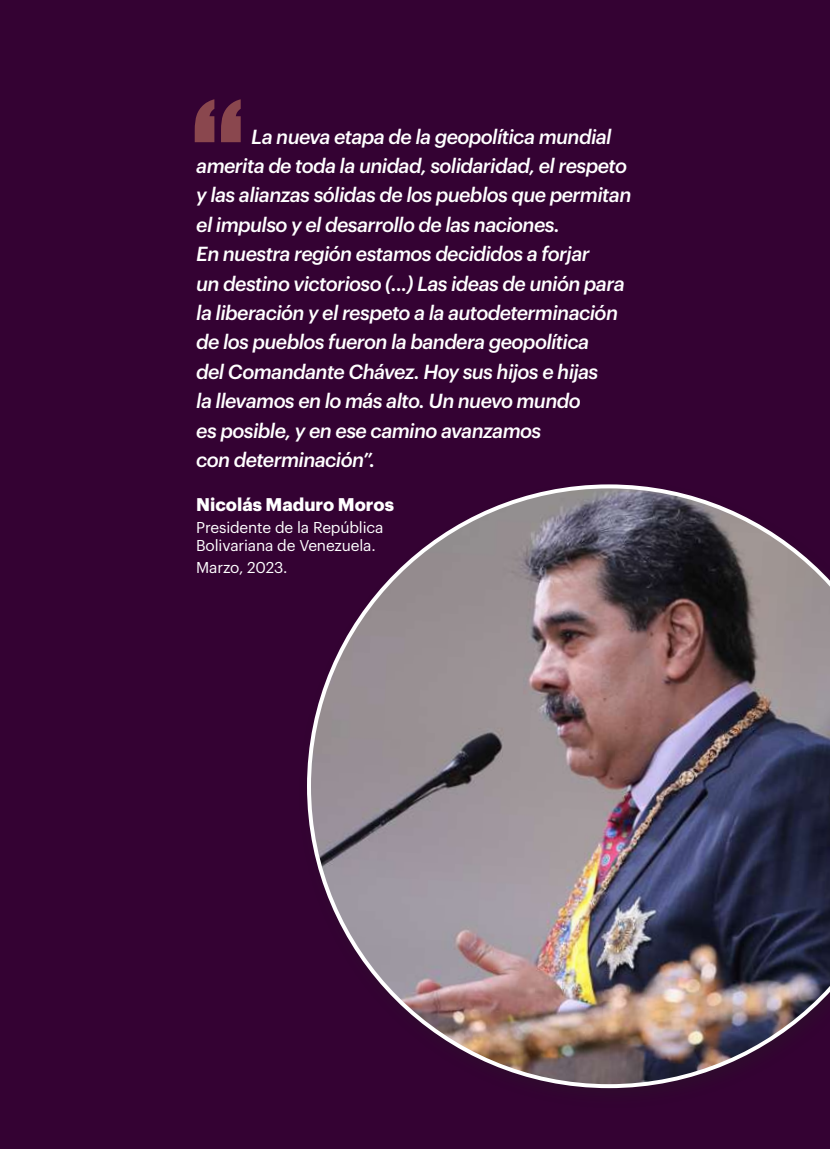
<style>
.page{position:relative;width:830px;height:1149px;background:#fff}
.page>*{position:absolute;margin:0;border:0;box-sizing:border-box;transform-origin:0 0}
.t1{font:italic 500 19.95px/29.4px "Graphik";letter-spacing:-.03em;color:#fff}
.t2{font:700 18px "Graphik";color:#fff}
.t3{font:15.45px/18px "Graphik";letter-spacing:-.01em;color:#fff}
</style>
<div class="page">
<div style="left:0;top:0;width:829px;height:1148px;background:#340233"></div>
<svg style="left:195px;top:99px;width:45px;height:43px"></svg>
<img style="left:307px;top:484px;width:522px;height:603px">
<p class="t1" style="left:196px;top:120px;width:436px;text-indent:55px">La nueva etapa de la geopolítica mundial amerita de toda la unidad, solidaridad, el respeto y las alianzas sólidas de los pueblos que permitan el impulso y el desarrollo de las naciones.<br>En nuestra región estamos decididos a forjar<br>un destino victorioso (...) Las ideas de unión para la liberación y el respeto a la autodeterminación de los pueblos fueron la bandera geopolítica<br>del Comandante Chávez. Hoy sus hijos e hijas<br>la llevamos en lo más alto. Un nuevo mundo<br>es posible, y en ese camino avanzamos<br>con determinación”.</p>
<p class="t2" style="left:196px;top:490px;width:199px">Nicolás Maduro Moros</p>
<p class="t3" style="left:196px;top:517px;width:189px">Presidente de la República<br>Bolivariana de Venezuela.</p>
<p class="t3" style="left:196px;top:557px;width:93px">Marzo, 2023.</p>
</div>
